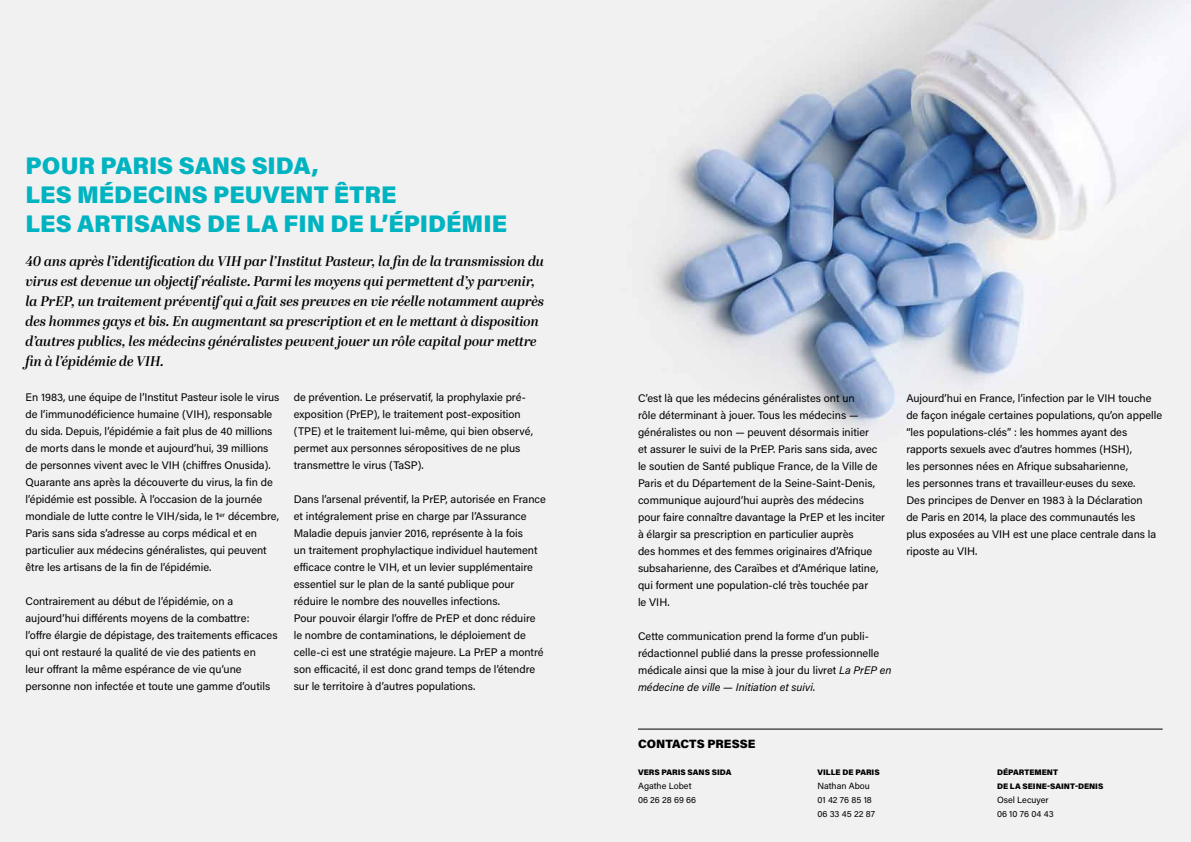
<style>
.page{position:relative;width:1191px;height:842px;background:#fff}
.page>*{position:absolute;margin:0;border:0;box-sizing:border-box;transform-origin:0 0}
.t1{font:900 24px/28.8px "Acumin Pro";color:#00b3c1}
.t2{font:italic 600 14px/20px "Abril Display";color:#000}
.t3{font:900 12px "Acumin Pro";letter-spacing:.005em;color:#000}
.t4{font:11px/17px "Acumin Pro";color:#000}
.t5{font:9px/14px "Acumin Pro";color:#000}
.t6{font:900 8px/14px "Acumin Pro";color:#000}
.s1{font-style:italic}
</style>
<div class="page">
<img style="left:0;top:0;width:1191px;height:842px">
<hr style="left:638px;top:729px;width:524px;height:1px;background:#000">
<h1 class="t1" style="left:26px;top:150px;width:483px">POUR PARIS SANS SIDA,<br>LES MÉDECINS PEUVENT ÊTRE<br>LES ARTISANS DE LA FIN DE L’ÉPIDÉMIE</h1>
<p class="t2" style="left:26px;top:251px;width:520px">40 ans après l’identification du VIH par l’Institut Pasteur, la fin de la transmission du virus est devenue un objectif réaliste. Parmi les moyens qui permettent d’y parvenir, la PrEP, un traitement préventif qui a fait ses preuves en vie réelle notamment auprès des hommes gays et bis. En augmentant sa prescription et en le mettant à disposition d’autres publics, les médecins généralistes peuvent jouer un rôle capital pour mettre fin à l’épidémie de VIH.</p>
<p class="t4" style="left:26px;top:388px;width:255px">En 1983, une équipe de l’Institut Pasteur isole le virus de l’immunodéficience humaine (VIH), responsable du sida. Depuis, l’épidémie a fait plus de 40 millions de morts dans le monde et aujourd’hui, 39 millions de personnes vivent avec le VIH (chiffres Onusida).<br>Quarante ans après la découverte du virus, la fin de l’épidémie est possible. À l’occasion de la journée mondiale de lutte contre le VIH/sida, le 1<sup>er</sup> décembre, Paris sans sida s’adresse au corps médical et en particulier aux médecins généralistes, qui peuvent être les artisans de la fin de l’épidémie.</p>
<p class="t4" style="left:26px;top:592px;width:254px">Contrairement au début de l’épidémie, on a aujourd’hui différents moyens de la combattre: l’offre élargie de dépistage, des traitements efficaces qui ont restauré la qualité de vie des patients en<br>leur offrant la même espérance de vie qu’une personne non infectée et toute une gamme d’outils</p>
<p class="t4" style="left:294px;top:388px;width:241px">de prévention. Le préservatif, la prophylaxie pré&shy;exposition (PrEP), le traitement post-exposition (TPE) et le traitement lui-même, qui bien observé, permet aux personnes séropositives de ne plus transmettre le virus (TaSP).</p>
<p class="t4" style="left:294px;top:490px;width:254px">Dans l’arsenal préventif, la PrEP, autorisée en France et intégralement prise en charge par l’Assurance Maladie depuis janvier 2016, représente à la fois<br>un traitement prophylactique individuel hautement efficace contre le VIH, et un levier supplémentaire essentiel sur le plan de la santé publique pour réduire le nombre des nouvelles infections.<br>Pour pouvoir élargir l’offre de PrEP et donc réduire le nombre de contaminations, le déploiement de celle-ci est une stratégie majeure. La PrEP a montré son efficacité, il est donc grand temps de l’étendre sur le territoire à d’autres populations.</p>
<p class="t4" style="left:638px;top:389px;width:249px">C’est là que les médecins généralistes ont un<br>rôle déterminant à jouer. Tous les médecins — généralistes ou non — peuvent désormais initier<br>et assurer le suivi de la PrEP. Paris sans sida, avec le soutien de Santé publique France, de la Ville de Paris et du Département de la Seine-Saint-Denis, communique aujourd’hui auprès des médecins pour faire connaître davantage la PrEP et les inciter à élargir sa prescription en particulier auprès<br>des hommes et des femmes originaires d’Afrique subsaharienne, des Caraïbes et d’Amérique latine, qui forment une population-clé très touchée par<br>le VIH.</p>
<p class="t4" style="left:638px;top:627px;width:255px">Cette communication prend la forme d’un publi&shy;rédactionnel publié dans la presse professionnelle médicale ainsi que la mise à jour du livret <span class="s1">La PrEP en médecine de ville — Initiation et suivi</span>.</p>
<p class="t4" style="left:906px;top:389px;width:257px">Aujourd’hui en France, l’infection par le VIH touche de façon inégale certaines populations, qu’on appelle “les populations-clés” : les hommes ayant des rapports sexuels avec d’autres hommes (HSH),<br>les personnes nées en Afrique subsaharienne,<br>les personnes trans et travailleur·euses du sexe.<br>Des principes de Denver en 1983 à la Déclaration<br>de Paris en 2014, la place des communautés les<br>plus exposées au VIH est une place centrale dans la riposte au VIH.</p>
<p class="t3" style="left:638px;top:736px;width:119px">CONTACTS PRESSE</p>
<p class="t6" style="left:638px;top:765px;width:95px">VERS PARIS SANS SIDA</p>
<p class="t5" style="left:638px;top:779px;width:60px">Agathe Lobet<br>06 26 28 69 66</p>
<p class="t6" style="left:817px;top:764px;width:64px">VILLE DE PARIS</p>
<p class="t5" style="left:817px;top:778px;width:59px">Nathan Abou<br>01 42 76 85 18<br>06 33 45 22 87</p>
<p class="t6" style="left:997px;top:764px;width:108px">DÉPARTEMENT<br>DE LA SEINE-SAINT-DENIS</p>
<p class="t5" style="left:997px;top:792px;width:58px">Osel Lecuyer<br>06 10 76 04 43</p>
</div>
